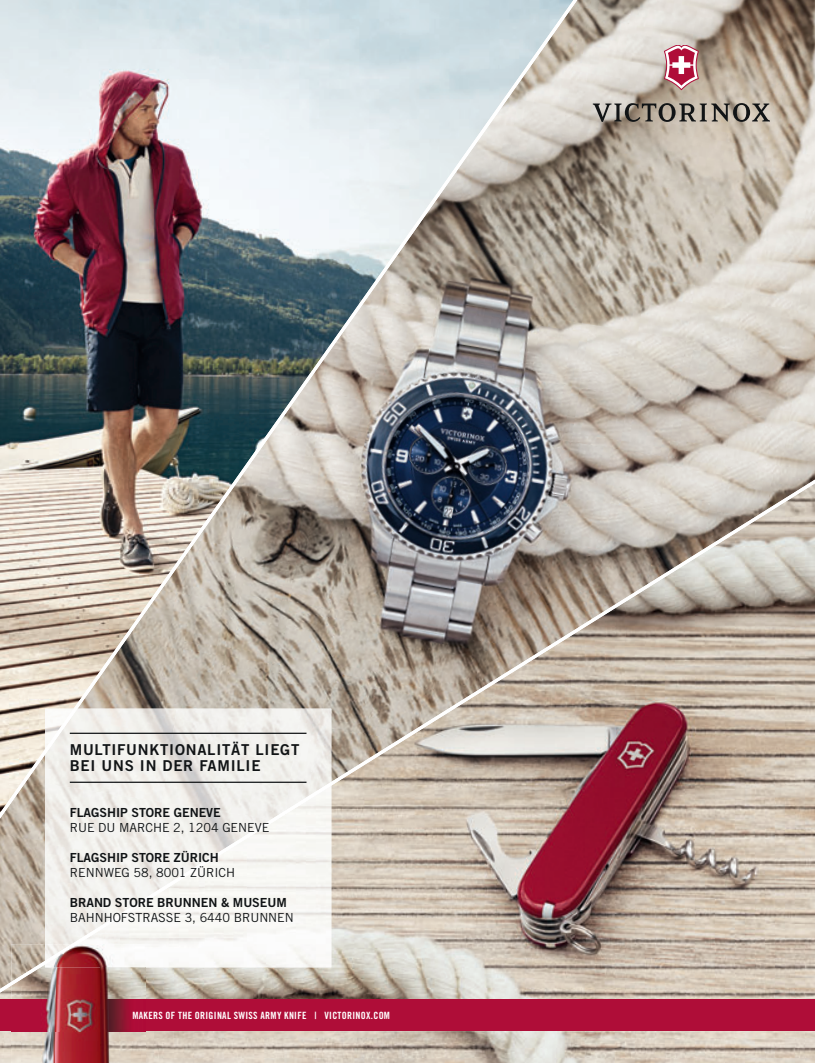
<style>
.page{position:relative;width:815px;height:1063px;background:#fff}
.page>*{position:absolute;margin:0;border:0;box-sizing:border-box;transform-origin:0 0}
.t1{font:15px/16.2px "Trade Gothic Bold Two";letter-spacing:.05em;color:#111416}
.t2{font:12.5px "Trade Gothic";letter-spacing:-.005em;color:#111416}
.t3{font:12.5px "Trade Gothic Bold Two";letter-spacing:-.005em;color:#111416}
.t4{font:10px "Trade Gothic Bold Cond Twenty";letter-spacing:.03em;color:#fff}
</style>
<div class="page">
<img style="left:577px;top:0;width:238px;height:480px">
<img style="left:0;top:0;width:577px;height:480px">
<img style="left:0;top:993px;width:815px;height:70px">
<svg style="left:0;top:480px;width:815px;height:513px;background:#b4a59b"></svg>
<img style="left:45px;top:709px;width:117px;height:75px">
<img style="left:162px;top:709px;width:123px;height:73px">
<img style="left:285px;top:709px;width:46px;height:73px">
<img style="left:45px;top:784px;width:27px;height:120px">
<img style="left:45px;top:904px;width:27px;height:40px">
<svg style="left:45px;top:709px;width:32px;height:46px"></svg>
<img style="left:247px;top:944px;width:84px;height:23px">
<img style="left:205px;top:944px;width:42px;height:23px">
<img style="left:145px;top:944px;width:60px;height:23px">
<svg style="left:72px;top:782px;width:259px;height:162px;fill:#f5f4f1"></svg>
<hr style="left:70px;top:733px;width:236px;height:1px;background:#111416">
<hr style="left:70px;top:782px;width:236px;height:1px;background:#111416">
<svg style="left:593px;top:103px;width:177px;height:19px;background:#898379"></svg>
<svg style="left:664px;top:45px;width:35px;height:45px"></svg>
<div style="left:0;top:999px;width:815px;height:32px;background:#af0d38"></div>
<img style="left:11px;top:944px;width:34px;height:17px">
<img style="left:11px;top:967px;width:89px;height:64px">
<img style="left:100px;top:967px;width:45px;height:64px">
<img style="left:11px;top:961px;width:34px;height:25px">
<img style="left:11px;top:1031px;width:134px;height:32px">
<img style="left:45px;top:944px;width:100px;height:23px">
<img style="left:45px;top:944px;width:33px;height:21px">
<p class="t1" style="left:70px;top:741px;width:231px">MULTIFUNKTIONALITÄT LIEGT<br>BEI UNS IN DER FAMILIE</p>
<p class="t3" style="left:70px;top:805px;width:153px">FLAGSHIP STORE GENEVE</p>
<p class="t2" style="left:70px;top:820px;width:201px">RUE DU MARCHE 2, 1204 GENEVE</p>
<p class="t3" style="left:70px;top:850px;width:150px">FLAGSHIP STORE ZÜRICH</p>
<p class="t2" style="left:70px;top:865px;width:167px">RENNWEG 58, 8001 ZÜRICH</p>
<p class="t3" style="left:70px;top:895px;width:219px">BRAND STORE BRUNNEN &amp; MUSEUM</p>
<p class="t2" style="left:70px;top:910px;width:226px">BAHNHOFSTRASSE 3, 6440 BRUNNEN</p>
<p class="t4" style="left:132px;top:1009px;width:259px">MAKERS OF THE ORIGINAL SWISS ARMY KNIFE | VICTORINOX.COM</p>
</div>
